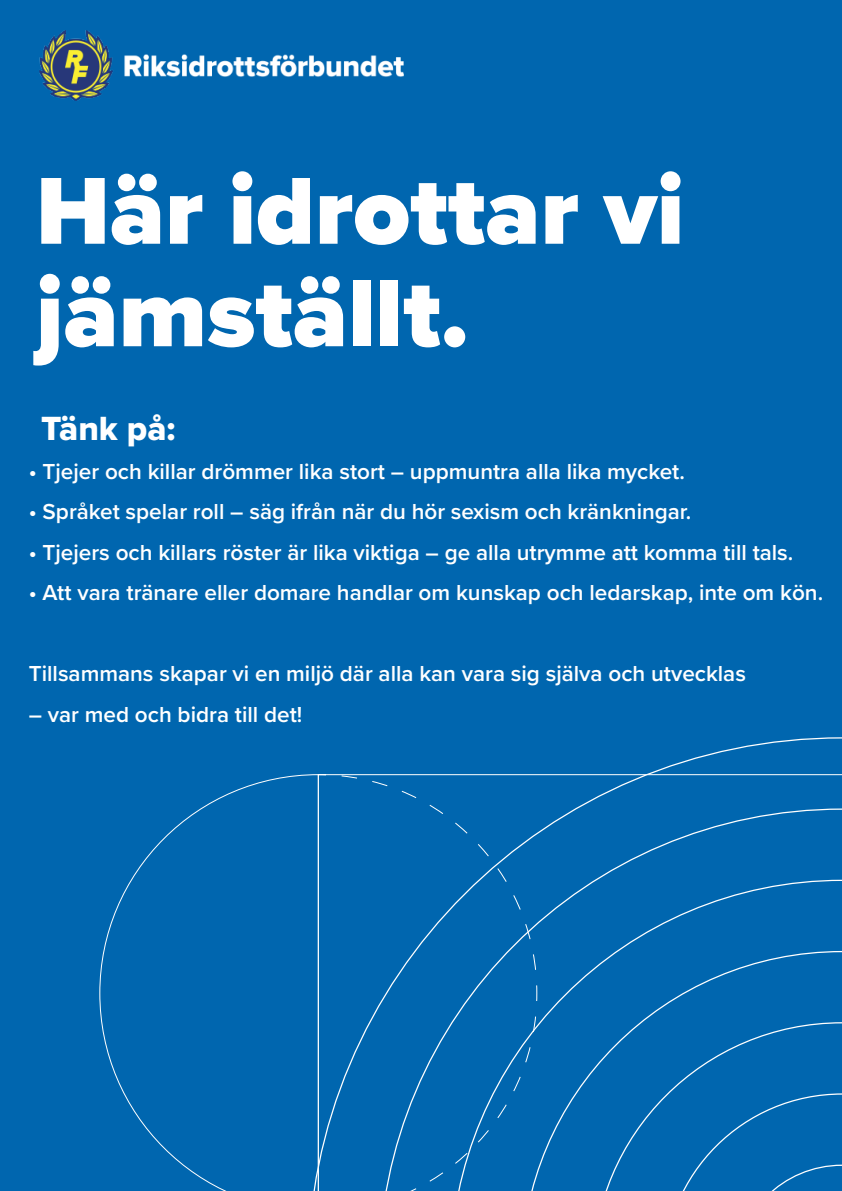
<style>
.page{position:relative;width:842px;height:1191px;background:#0066af}
.page>*{position:absolute;margin:0;border:0;box-sizing:border-box;transform-origin:0 0}
.t1{font:900 98.5px/102.5px "Proxima Nova";color:#fff}
.t2{font:34.8px "Proxima Nova Extrabld";color:#fff}
.t3{font:600 22.5px "Proxima Nova";color:#fff}
</style>
<div class="page">
<svg style="left:99px;top:774px;width:743px;height:417px"></svg>
<svg style="left:333px;top:775px;width:205px;height:416px"></svg>
<svg style="left:317px;top:774px;width:10px;height:417px"></svg>
<img style="left:39px;top:30px;width:364px;height:70px">
<p class="t1" style="left:36px;top:159px;width:650px">Här idrottar vi jämställt.</p>
<p class="t2" style="left:41px;top:402px;width:136px">Tänk på:</p>
<p class="t3" style="left:29px;top:455px;width:658px">• Tjejer och killar drömmer lika stort – uppmuntra alla lika mycket.</p>
<p class="t3" style="left:29px;top:495px;width:664px">• Språket spelar roll – säg ifrån när du hör sexism och kränkningar.</p>
<p class="t3" style="left:29px;top:535px;width:766px">• Tjejers och killars röster är lika viktiga – ge alla utrymme att komma till tals.</p>
<p class="t3" style="left:29px;top:576px;width:796px">• Att vara tränare eller domare handlar om kunskap och ledarskap, inte om kön.</p>
<p class="t3" style="left:29px;top:657px;width:719px">Tillsammans skapar vi en miljö där alla kan vara sig själva och utvecklas</p>
<p class="t3" style="left:29px;top:697px;width:275px">– var med och bidra till det!</p>
</div>
